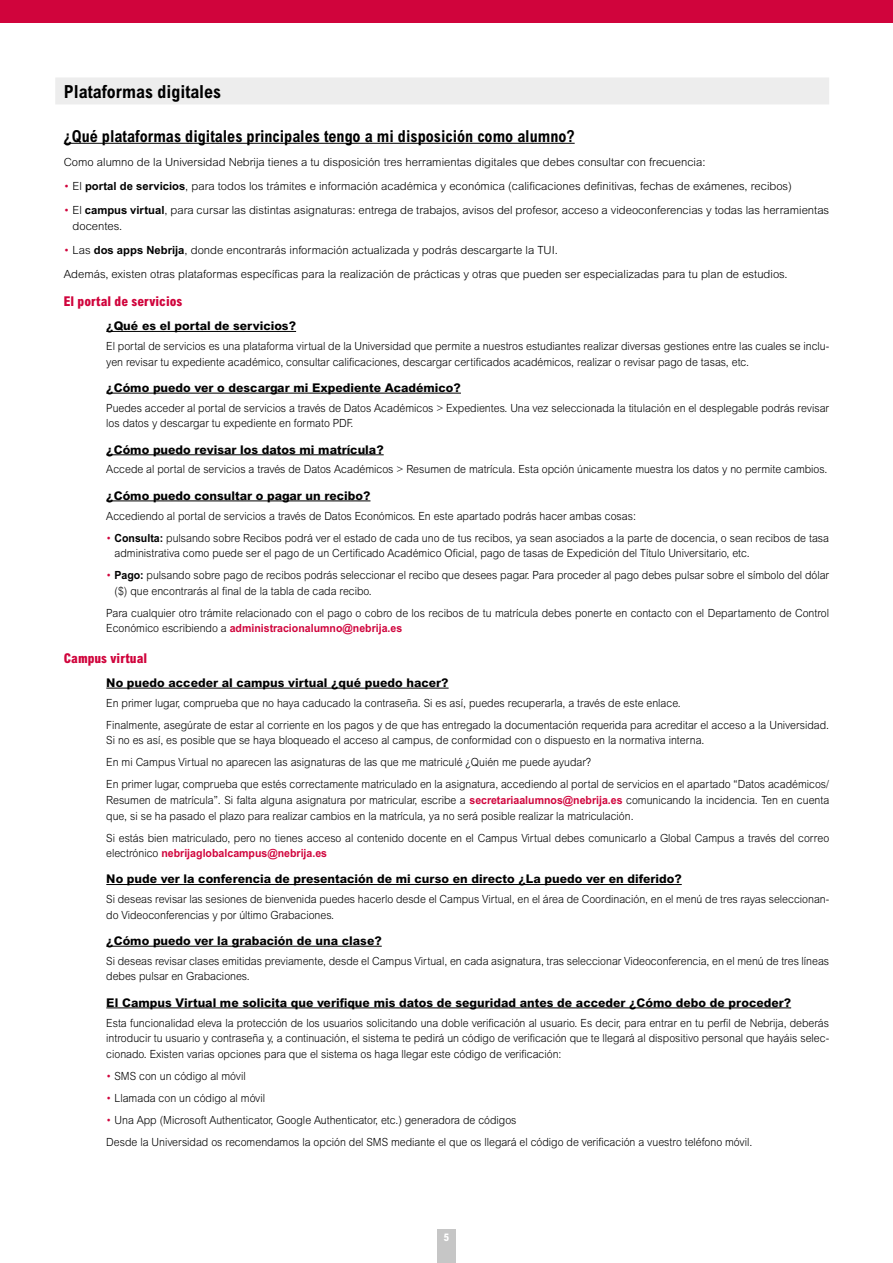
<style>
.page{position:relative;width:893px;height:1263px;background:#fff}
.page>*{position:absolute;margin:0;border:0;box-sizing:border-box;transform-origin:0 0}
.t1{font:700 condensed 18px "Arial MT Pro";color:#000}
.t2{font:700 condensed 16.5px "Arial MT Pro";color:#000}
.t3{font:800 condensed 13.5px "Arial MT Pro";color:#d0043c}
.t4{font:800 12px "Arial MT Pro";color:#000}
.t5{font:300 11.25px/15.6px "Arial MT Pro";color:#000;scale:.94 1}
.t6{font:300 11.25px/15.6px "Arial MT Pro";color:#000}
.t7{font:800 condensed 10.5px "Arial MT Pro";color:#fff}
.s1{color:#d0043c}
.s2{font-weight:700}
.s3{font-weight:700;color:#d0043c}
</style>
<div class="page">
<div style="left:0;top:0;width:893px;height:22px;background:#d0043c"></div>
<div style="left:437px;top:1229px;width:19px;height:34px;background:#c6c6c6"></div>
<div style="left:55px;top:77px;width:774px;height:27px;background:#ededed"></div>
<hr style="left:64px;top:143px;width:511px;height:1px;background:#000">
<hr style="left:106px;top:331px;width:190px;height:1px;background:#000">
<hr style="left:106px;top:393px;width:355px;height:1px;background:#000">
<hr style="left:106px;top:454px;width:278px;height:1px;background:#000">
<hr style="left:106px;top:501px;width:264px;height:1px;background:#000">
<hr style="left:106px;top:688px;width:343px;height:1px;background:#000">
<hr style="left:106px;top:884px;width:576px;height:1px;background:#000">
<hr style="left:106px;top:946px;width:276px;height:1px;background:#000">
<hr style="left:106px;top:1007px;width:685px;height:1px;background:#000">
<h1 class="t1" style="left:64px;top:81px;width:159px">Plataformas digitales</h1>
<h2 class="t2" style="left:64px;top:126px;width:512px">¿Qué plataformas digitales principales tengo a mi disposición como alumno?</h2>
<p class="t6" style="left:64px;top:154px;width:643px">Como alumno de la Universidad Nebrija tienes a tu disposición tres herramientas digitales que debes consultar con frecuencia:</p>
<p class="t6" style="left:64px;top:178px;width:730px"><span class="s1">•</span> El <span class="s2">portal de servicios</span>, para todos los trámites e información académica y económica (calificaciones definitivas, fechas de exámenes, recibos)</p>
<p class="t6" style="left:73px;top:202px;width:758px;text-indent:-9px"><span class="s1">•</span> El <span class="s2">campus virtual</span>, para cursar las distintas asignaturas: entrega de trabajos, avisos del profesor, acceso a videoconferencias y todas las herramientas docentes.</p>
<p class="t6" style="left:64px;top:238px;width:725px;line-height:24.2px"><span class="s1">•</span> Las <span class="s2">dos apps Nebrija</span>, donde encontrarás información actualizada y podrás descargarte la TUI.<br>Además, existen otras plataformas específicas para la realización de prácticas y otras que pueden ser especializadas para tu plan de estudios.</p>
<p class="t3" style="left:64px;top:293px;width:120px">El portal de servicios</p>
<p class="t4" style="left:106px;top:319px;width:191px">¿Qué es el portal de servicios?</p>
<p class="t5" style="left:106px;top:339px;width:770px">El portal de servicios es una plataforma virtual de la Universidad que permite a nuestros estudiantes realizar diversas gestiones entre las cuales se inclu&shy;yen revisar tu expediente académico, consultar calificaciones, descargar certificados académicos, realizar o revisar pago de tasas, etc.</p>
<p class="t4" style="left:106px;top:380px;width:356px">¿Cómo puedo ver o descargar mi Expediente Académico?</p>
<p class="t5" style="left:106px;top:400px;width:770px">Puedes acceder al portal de servicios a través de Datos Académicos &gt; Expedientes. Una vez seleccionada la titulación en el desplegable podrás revisar los datos y descargar tu expediente en formato PDF.</p>
<p class="t4" style="left:106px;top:442px;width:279px">¿Cómo puedo revisar los datos mi matrícula?</p>
<p class="t5" style="left:106px;top:462px;width:768px">Accede al portal de servicios a través de Datos Académicos &gt; Resumen de matrícula. Esta opción únicamente muestra los datos y no permite cambios.</p>
<p class="t4" style="left:106px;top:488px;width:266px">¿Cómo puedo consultar o pagar un recibo?</p>
<p class="t5" style="left:106px;top:508px;width:565px">Accediendo al portal de servicios a través de Datos Económicos. En este apartado podrás hacer ambas cosas:</p>
<p class="t5" style="left:115px;top:530px;width:762px;text-indent:-8px"><span class="s1">•</span> <span class="s2">Consulta:</span> pulsando sobre Recibos podrá ver el estado de cada uno de tus recibos, ya sean asociados a la parte de docencia, o sean recibos de tasa administrativa como puede ser el pago de un Certificado Académico Oficial, pago de tasas de Expedición del Título Universitario, etc.</p>
<p class="t5" style="left:115px;top:568px;width:762px;text-indent:-8px"><span class="s1">•</span> <span class="s2">Pago:</span> pulsando sobre pago de recibos podrás seleccionar el recibo que desees pagar. Para proceder al pago debes pulsar sobre el símbolo del dólar ($) que encontrarás al final de la tabla de cada recibo.</p>
<p class="t5" style="left:106px;top:605px;width:770px">Para cualquier otro trámite relacionado con el pago o cobro de los recibos de tu matrícula debes ponerte en contacto con el Departamento de Control<br>Económico escribiendo a <span class="s3">administracionalumno@nebrija.es</span></p>
<p class="t3" style="left:64px;top:650px;width:85px">Campus virtual</p>
<p class="t4" style="left:106px;top:675px;width:344px">No puedo acceder al campus virtual ¿qué puedo hacer?</p>
<p class="t5" style="left:106px;top:692px;width:771px;line-height:22px">En primer lugar, comprueba que no haya caducado la contraseña. Si es así, puedes recuperarla, a través de este enlace.<br>Finalmente, asegúrate de estar al corriente en los pagos y de que has entregado la documentación requerida para acreditar el acceso a la Universidad.</p>
<p class="t5" style="left:106px;top:730px;width:770px;line-height:22px">Si no es así, es posible que se haya bloqueado el acceso al campus, de conformidad con o dispuesto en la normativa interna.<br>En mi Campus Virtual no aparecen las asignaturas de las que me matriculé ¿Quién me puede ayudar?<br>En primer lugar, comprueba que estés correctamente matriculado en la asignatura, accediendo al portal de servicios en el apartado “Datos académicos/</p>
<p class="t5" style="left:106px;top:792px;width:771px">Resumen de matrícula”. Si falta alguna asignatura por matricular, escribe a <span class="s3">secretariaalumnos@nebrija.es</span> comunicando la incidencia. Ten en cuenta que, si se ha pasado el plazo para realizar cambios en la matrícula, ya no será posible realizar la matriculación.</p>
<p class="t5" style="left:106px;top:830px;width:771px">Si estás bien matriculado, pero no tienes acceso al contenido docente en el Campus Virtual debes comunicarlo a Global Campus a través del correo electrónico <span class="s3">nebrijaglobalcampus@nebrija.es</span></p>
<p class="t4" style="left:106px;top:872px;width:577px">No pude ver la conferencia de presentación de mi curso en directo ¿La puedo ver en diferido?</p>
<p class="t5" style="left:106px;top:892px;width:770px">Si deseas revisar las sesiones de bienvenida puedes hacerlo desde el Campus Virtual, en el área de Coordinación, en el menú de tres rayas seleccionan&shy;do Videoconferencias y por último Grabaciones.</p>
<p class="t4" style="left:106px;top:933px;width:277px">¿Cómo puedo ver la grabación de una clase?</p>
<p class="t5" style="left:106px;top:953px;width:770px">Si deseas revisar clases emitidas previamente, desde el Campus Virtual, en cada asignatura, tras seleccionar Videoconferencia, en el menú de tres líneas debes pulsar en Grabaciones.</p>
<p class="t4" style="left:106px;top:995px;width:686px">El Campus Virtual me solicita que verifique mis datos de seguridad antes de acceder ¿Cómo debo de proceder?</p>
<p class="t5" style="left:106px;top:1015px;width:770px;text-align:justify">Esta funcionalidad eleva la protección de los usuarios solicitando una doble verificación al usuario. Es decir, para entrar en tu perfil de Nebrija, deberás introducir tu usuario y contraseña y, a continuación, el sistema te pedirá un código de verificación que te llegará al dispositivo personal que hayáis selec&shy;cionado. Existen varias opciones para que el sistema os haga llegar este código de verificación:</p>
<p class="t5" style="left:106px;top:1068px;width:150px"><span class="s1">•</span> SMS con un código al móvil</p>
<p class="t5" style="left:106px;top:1090px;width:171px"><span class="s1">•</span> Llamada con un código al móvil</p>
<p class="t5" style="left:106px;top:1109px;width:689px;line-height:22px"><span class="s1">•</span> Una App (Microsoft Authenticator, Google Authenticator, etc.) generadora de códigos<br>Desde la Universidad os recomendamos la opción del SMS mediante el que os llegará el código de verificación a vuestro teléfono móvil.</p>
<p class="t7" style="left:444px;top:1231px;width:7px">5</p>
</div>
